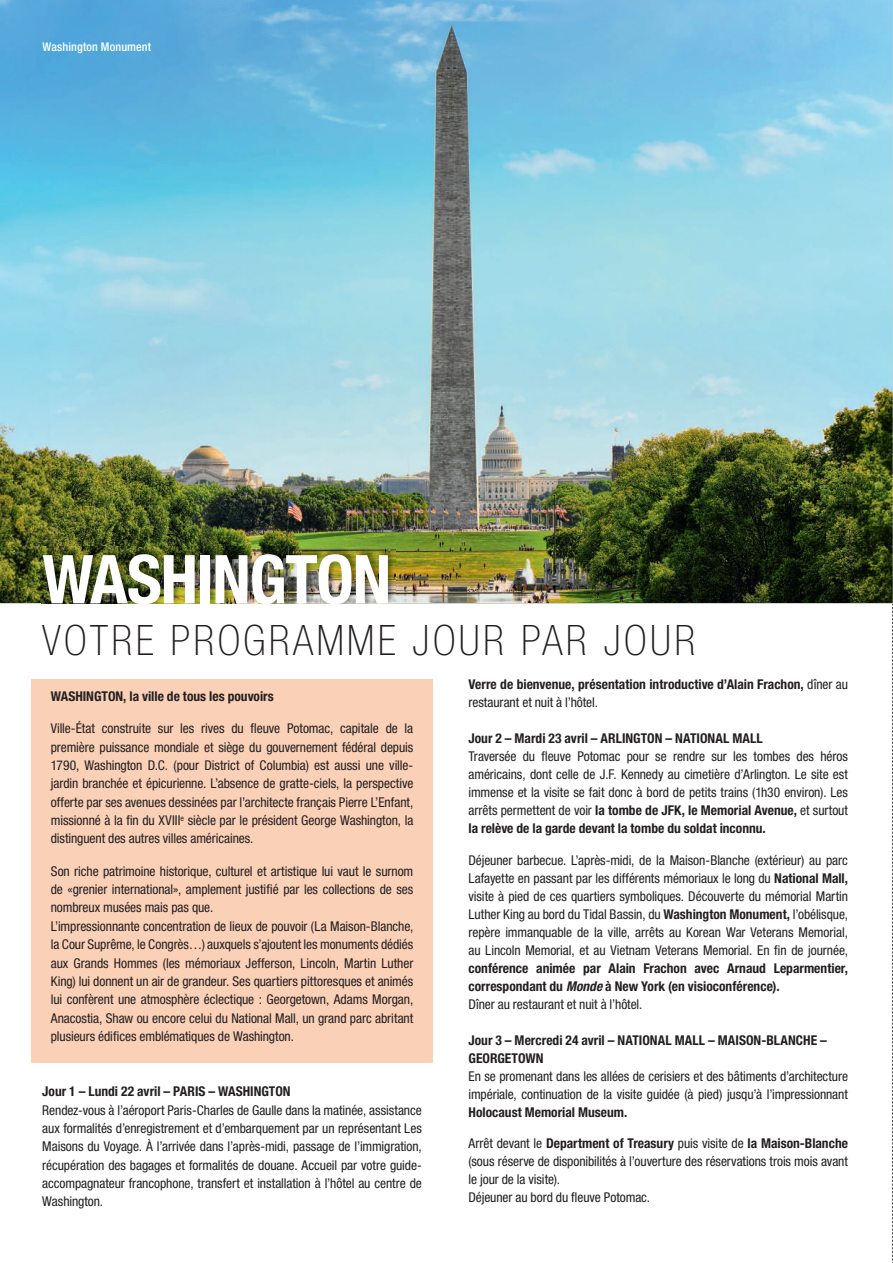
<style>
.page{position:relative;width:893px;height:1263px;background:#fff}
.page>*{position:absolute;margin:0;border:0;box-sizing:border-box;transform-origin:0 0}
.t1{font:700 condensed 67.5px "Helvetica Neue LT Std";letter-spacing:-.02em;color:#fff}
.t2{font:100 condensed 42px "Helvetica Neue LT Std";letter-spacing:.08em;color:#231f20}
.t3{font:condensed 13.5px/18.3px "Helvetica Neue LT Std";letter-spacing:-.005em;color:#231f20;text-align:justify}
.t4{font:700 condensed 13.5px/18px "Helvetica Neue LT Std";color:#231f20}
.t5{font:500 condensed 12px "Helvetica Neue LT Std";letter-spacing:.01em;color:#fff}
.s1{font-weight:400}
.s2{font-weight:700}
.s3{font-style:italic}
</style>
<div class="page">
<div style="left:31px;top:680px;width:402px;height:383px;background:#fad0b7"></div>
<svg style="left:892px;top:604px;width:1px;height:659px"></svg>
<img style="left:0;top:0;width:893px;height:603px">
<img style="left:41px;top:546px;width:354px;height:58px">
<p class="t5" style="left:43px;top:40px;width:110px">Washington Monument</p>
<h1 class="t1" style="left:42px;top:538px;width:350px">WASHINGTON</h1>
<h2 class="t2" style="left:42px;top:617px;width:655px">VOTRE PROGRAMME JOUR PAR JOUR</h2>
<p class="t4" style="left:51px;top:687px;width:225px">WASHINGTON, la ville de tous les pouvoirs</p>
<p class="t3" style="left:51px;top:719px;width:364px">Ville-État construite sur les rives du fleuve Potomac, capitale de la première puissance mondiale et siège du gouvernement fédéral depuis 1790, Washington D.C. (pour District of Columbia) est aussi une ville&shy;jardin branchée et épicurienne. L’absence de gratte-ciels, la perspective offerte par ses avenues dessinées par l’architecte français Pierre L’Enfant, missionné à la fin du XVIII<sup>e</sup> siècle par le président George Washington, la distinguent des autres villes américaines.</p>
<p class="t3" style="left:51px;top:862px;width:364px;text-align:left">Son riche patrimoine historique, culturel et artistique lui vaut le surnom de «grenier international», amplement justifié par les collections de ses nombreux musées mais pas que.<br>L’impressionnante concentration de lieux de pouvoir (La Maison-Blanche, la Cour Suprême, le Congrès…) auxquels s’ajoutent les monuments dédiés aux Grands Hommes (les mémoriaux Jefferson, Lincoln, Martin Luther King) lui donnent un air de grandeur. Ses quartiers pittoresques et animés lui confèrent une atmosphère éclectique : Georgetown, Adams Morgan, Anacostia, Shaw ou encore celui du National Mall, un grand parc abritant plusieurs édifices emblématiques de Washington.</p>
<p class="t4" style="left:42px;top:1082px;width:250px">Jour 1 – Lundi 22 avril – PARIS – WASHINGTON</p>
<p class="t3" style="left:42px;top:1100px;width:381px">Rendez-vous à l’aéroport Paris-Charles de Gaulle dans la matinée, assistance aux formalités d’enregistrement et d’embarquement par un représentant Les Maisons du Voyage. À l’arrivée dans l’après-midi, passage de l’immigration, récupération des bagages et formalités de douane. Accueil par votre guide&shy;accompagnateur francophone, transfert et installation à l’hôtel au centre de Washington.</p>
<p class="t4" style="left:468px;top:675px;width:381px">Verre de bienvenue, présentation introductive d’Alain Frachon, <span class="s1">dîner au restaurant et nuit à l’hôtel.</span></p>
<p class="t4" style="left:468px;top:729px;width:296px">Jour 2 – Mardi 23 avril – ARLINGTON – NATIONAL MALL</p>
<p class="t3" style="left:468px;top:747px;width:381px">Traversée du fleuve Potomac pour se rendre sur les tombes des héros américains, dont celle de J.F. Kennedy au cimetière d’Arlington. Le site est immense et la visite se fait donc à bord de petits trains (1h30 environ). Les arrêts permettent de voir <span class="s2">la tombe de JFK, le Memorial Avenue,</span> et surtout <span class="s2">la relève de la garde devant la tombe du soldat inconnu.</span></p>
<p class="t3" style="left:468px;top:851px;width:381px">Déjeuner barbecue. L’après-midi, de la Maison-Blanche (extérieur) au parc Lafayette en passant par les différents mémoriaux le long du <span class="s2">National Mall, </span>visite à pied de ces quartiers symboliques. Découverte du mémorial Martin Luther King au bord du Tidal Bassin, du <span class="s2">Washington Monument,</span> l’obélisque, repère immanquable de la ville, arrêts au Korean War Veterans Memorial, au Lincoln Memorial, et au Vietnam Veterans Memorial. En fin de journée,</p>
<p class="t4" style="left:468px;top:959px;width:381px">conférence animée par Alain Frachon avec Arnaud Leparmentier, correspondant du <span class="s3">Monde</span> à New York (en visioconférence).<br><span class="s1">Dîner au restaurant et nuit à l’hôtel.</span></p>
<p class="t4" style="left:468px;top:1031px;width:360px">Jour 3 – Mercredi 24 avril – NATIONAL MALL – MAISON-BLANCHE –<br>GEORGETOWN</p>
<p class="t3" style="left:468px;top:1067px;width:381px">En se promenant dans les allées de cerisiers et des bâtiments d’architecture impériale, continuation de la visite guidée (à pied) jusqu’à l’impressionnant</p>
<p class="t4" style="left:468px;top:1103px;width:160px">Holocaust Memorial Museum.</p>
<p class="t3" style="left:468px;top:1134px;width:381px;text-align:left">Arrêt devant le <span class="s2">Department of Treasury</span> puis visite de <span class="s2">la Maison-Blanche </span>(sous réserve de disponibilités à l’ouverture des réservations trois mois avant le jour de la visite).<br>Déjeuner au bord du fleuve Potomac.</p>
</div>
